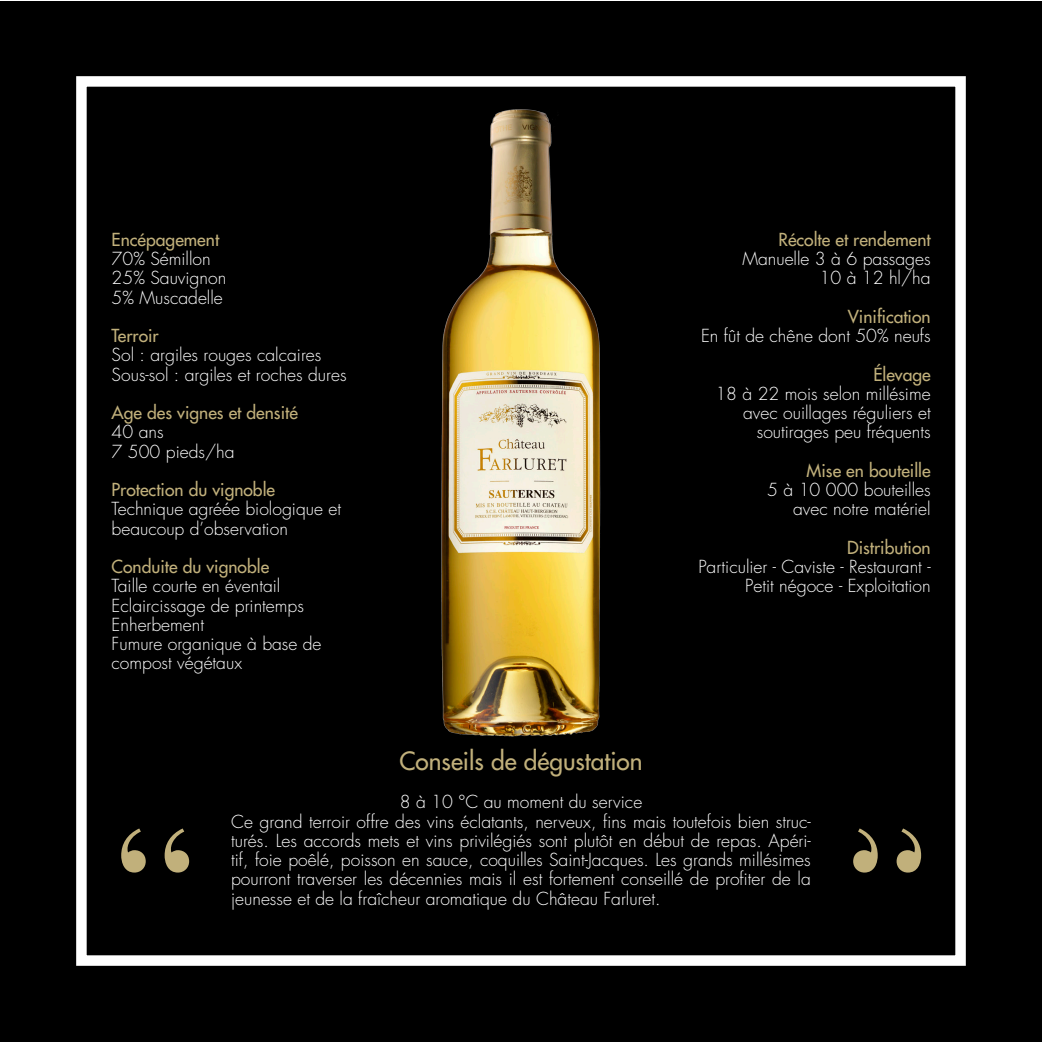
<style>
.page{position:relative;width:1042px;height:1042px;background:#fff}
.page>*{position:absolute;margin:0;border:0;box-sizing:border-box;transform-origin:0 0}
.t1{font:175px "Playfair Display";color:#c1b07b}
.t2{font:500 24.5px "Futura Std";color:#c1b07b}
.t3{font:300 17.5px/19.2px "Futura Std";color:#fff;text-align:right}
.t4{font:500 17.5px "Futura Std";color:#c1b07b}
</style>
<div class="page">
<div style="left:1px;top:1px;width:1041px;height:1041px;background:#000"></div>
<div style="left:76px;top:76px;width:890px;height:890px;border:10px solid #fff"></div>
<img style="left:405px;top:76px;width:229px;height:661px">
<p class="t4" style="left:112px;top:228px;width:109px">Encépagement</p>
<p class="t3" style="left:112px;top:249px;width:101px">70% Sémillon</p>
<p class="t3" style="left:112px;top:269px;width:116px">25% Sauvignon</p>
<p class="t3" style="left:112px;top:288px;width:113px">5% Muscadelle</p>
<p class="t4" style="left:112px;top:325px;width:49px">Terroir</p>
<p class="t3" style="left:112px;top:346px;width:211px">Sol : argiles rouges calcaires</p>
<p class="t3" style="left:112px;top:365px;width:236px">Sous-sol : argiles et roches dures</p>
<p class="t4" style="left:112px;top:402px;width:188px">Age des vignes et densité</p>
<p class="t3" style="left:112px;top:423px;width:54px">40 ans</p>
<p class="t3" style="left:112px;top:442px;width:125px">7 500 pieds/ha</p>
<p class="t4" style="left:112px;top:479px;width:165px">Protection du vignoble</p>
<p class="t3" style="left:112px;top:500px;width:231px;text-align:left">Technique agréée biologique et beaucoup d’observation</p>
<p class="t4" style="left:112px;top:556px;width:159px">Conduite du vignoble</p>
<p class="t3" style="left:112px;top:577px;width:170px">Taille courte en éventail</p>
<p class="t3" style="left:112px;top:596px;width:194px">Eclaircissage de printemps</p>
<p class="t3" style="left:112px;top:615px;width:94px">Enherbement</p>
<p class="t3" style="left:112px;top:634px;width:211px;text-align:left">Fumure organique à base de compost végétaux</p>
<p class="t4" style="left:778px;top:228px;width:154px">Récolte et rendement</p>
<p class="t3" style="left:742px;top:249px;width:190px">Manuelle 3 à 6 passages</p>
<p class="t3" style="left:819px;top:269px;width:113px">10 à 12 hl/ha</p>
<p class="t4" style="left:848px;top:305px;width:84px">Vinification</p>
<p class="t3" style="left:701px;top:326px;width:231px">En fût de chêne dont 50% neufs</p>
<p class="t4" style="left:873px;top:363px;width:59px">Élevage</p>
<p class="t3" style="left:715px;top:384px;width:217px">18 à 22 mois selon millésime avec ouillages réguliers et</p>
<p class="t3" style="left:757px;top:423px;width:175px">soutirages peu fréquents</p>
<p class="t4" style="left:806px;top:459px;width:126px">Mise en bouteille</p>
<p class="t3" style="left:767px;top:480px;width:165px">5 à 10 000 bouteilles</p>
<p class="t3" style="left:793px;top:500px;width:139px">avec notre matériel</p>
<p class="t4" style="left:847px;top:536px;width:85px">Distribution</p>
<p class="t3" style="left:698px;top:557px;width:234px">Particulier - Caviste - Restaurant -<br>Petit négoce - Exploitation</p>
<p class="t1" style="left:112px;top:780px;width:88px">‘‘</p>
<p class="t2" style="left:399px;top:745px;width:245px">Conseils de dégustation</p>
<p class="t3" style="left:400px;top:793px;width:244px">8 à 10 °C au moment du service</p>
<p class="t3" style="left:231px;top:812px;width:581px;text-align:justify">Ce grand terroir offre des vins éclatants, nerveux, fins mais toutefois bien struc&shy;turés. Les accords mets et vins privilégiés sont plutôt en début de repas. Apéri&shy;tif, foie poêlé, poisson en sauce, coquilles Saint-Jacques. Les grands millésimes pourront traverser les décennies mais il est fortement conseillé de profiter de la jeunesse et de la fraîcheur aromatique du Château Farluret.</p>
</div>
